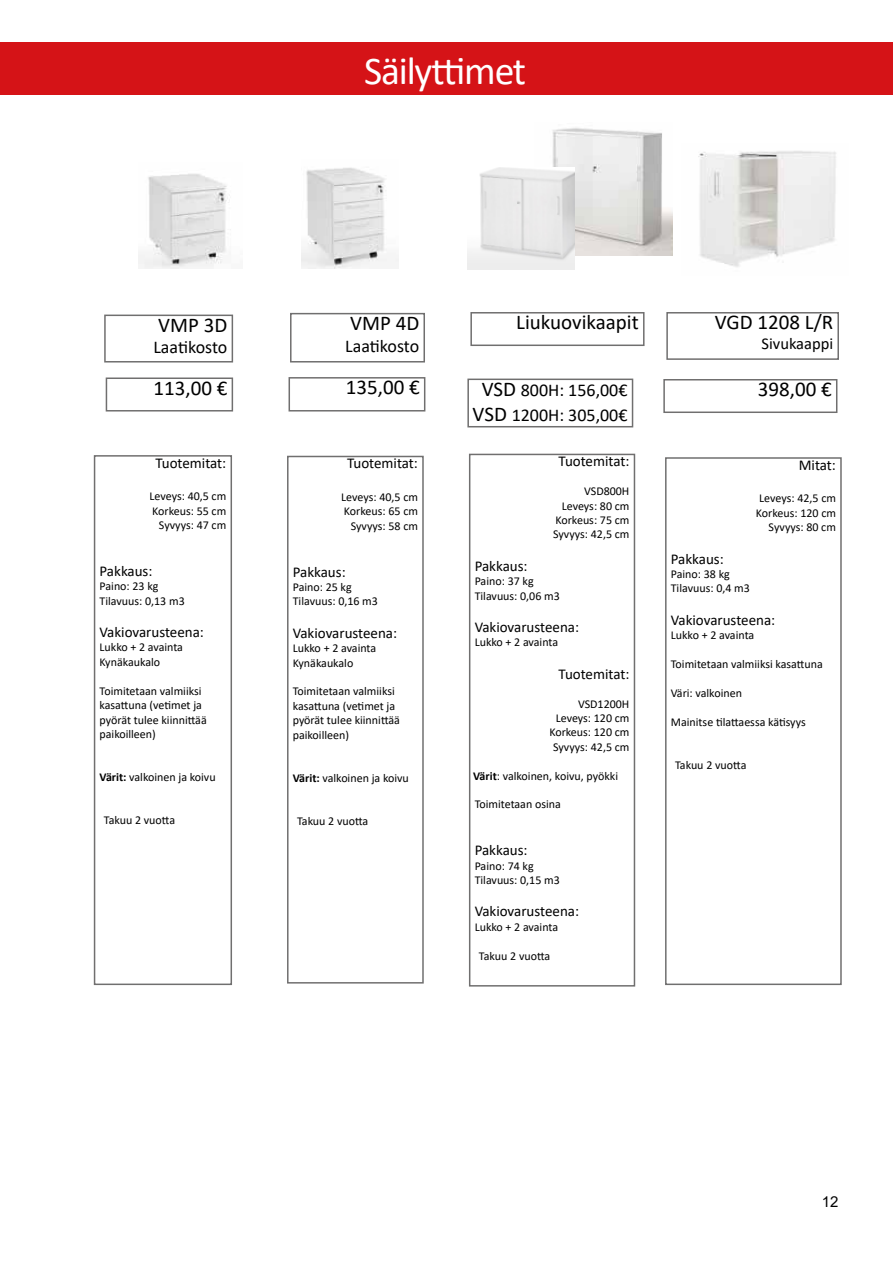
<style>
.page{position:relative;width:893px;height:1263px;background:#fff}
.page>*{position:absolute;margin:0;border:0;box-sizing:border-box;transform-origin:0 0}
.t1{font:39.6px "Calibri";letter-spacing:-.03em;color:#fff}
.t2{font:21px "Calibri";color:#000}
.t3{font:18px/25.2px "Calibri";color:#000;text-align:center}
.t4{font:16.5px "Calibri";color:#000}
.t5{font:15px "Calibri";color:#000}
.t6{font:15px "Arial";color:#000}
.t7{font:12px/14.4px "Calibri";color:#000}
.s1{font-weight:700}
.s2{font-size:21px}
</style>
<div class="page">
<div style="left:0;top:43px;width:893px;height:52px;background:#d51317"></div>
<img style="left:552px;top:128px;width:120px;height:128px">
<div style="left:104px;top:315px;width:129px;height:47px;border:2px solid #706f6f"></div>
<div style="left:106px;top:377px;width:127px;height:34px;border:2px solid #706f6f"></div>
<div style="left:94px;top:455px;width:138px;height:530px;border:2px solid #706f6f"></div>
<div style="left:289px;top:377px;width:136px;height:34px;border:2px solid #706f6f"></div>
<div style="left:287px;top:456px;width:137px;height:527px;border:2px solid #706f6f"></div>
<div style="left:290px;top:313px;width:135px;height:49px;border:2px solid #706f6f"></div>
<img style="left:467px;top:167px;width:108px;height:103px">
<div style="left:467px;top:379px;width:166px;height:48px;border:2px solid #706f6f"></div>
<div style="left:469px;top:454px;width:166px;height:532px;border:2px solid #706f6f"></div>
<img style="left:301px;top:167px;width:98px;height:101px">
<img style="left:138px;top:173px;width:93px;height:95px">
<img style="left:698px;top:151px;width:138px;height:116px">
<div style="left:666px;top:312px;width:173px;height:48px;border:2px solid #706f6f"></div>
<div style="left:663px;top:379px;width:174px;height:34px;border:2px solid #706f6f"></div>
<div style="left:665px;top:457px;width:177px;height:528px;border:2px solid #706f6f"></div>
<div style="left:470px;top:312px;width:174px;height:34px;border:2px solid #706f6f"></div>
<h1 class="t1" style="left:364px;top:44px;width:164px">Säilyttimet</h1>
<h2 class="t2" style="left:158px;top:310px;width:71px">VMP 3D</h2>
<h3 class="t3" style="left:153px;top:334px;width:75px">Laatikosto</h3>
<h2 class="t2" style="left:153px;top:373px;width:75px">113,00 €</h2>
<p class="t5" style="left:155px;top:452px;width:72px">Tuotemitat:</p>
<p class="t7" style="left:150px;top:489px;width:78px;text-align:right">Leveys: 40,5 cm<br>Korkeus: 55 cm<br>Syvyys: 47 cm</p>
<p class="t5" style="left:100px;top:560px;width:54px">Pakkaus:</p>
<p class="t7" style="left:100px;top:579px;width:87px">Paino: 23 kg<br>Tilavuus: 0,13 m3</p>
<p class="t5" style="left:100px;top:622px;width:106px">Vakiovarusteena:</p>
<p class="t7" style="left:100px;top:640px;width:85px">Lukko + 2 avainta<br>Kynäkaukalo</p>
<p class="t7" style="left:100px;top:683px;width:109px">Toimitetaan valmiiksi kasattuna (vetimet ja pyörät tulee kiinnittää paikoilleen)</p>
<p class="t7" style="left:100px;top:770px;width:118px"><span class="s1">Värit:</span> valkoinen ja koivu</p>
<p class="t7" style="left:104px;top:813px;width:73px">Takuu 2 vuotta</p>
<h2 class="t2" style="left:350px;top:309px;width:71px">VMP 4D</h2>
<h3 class="t3" style="left:345px;top:333px;width:75px">Laatikosto</h3>
<h2 class="t2" style="left:346px;top:373px;width:75px">135,00 €</h2>
<p class="t5" style="left:347px;top:453px;width:72px">Tuotemitat:</p>
<p class="t7" style="left:341px;top:489px;width:78px;text-align:right">Leveys: 40,5 cm<br>Korkeus: 65 cm<br>Syvyys: 58 cm</p>
<p class="t5" style="left:293px;top:561px;width:54px">Pakkaus:</p>
<p class="t7" style="left:293px;top:579px;width:87px">Paino: 25 kg<br>Tilavuus: 0,16 m3</p>
<p class="t5" style="left:293px;top:622px;width:106px">Vakiovarusteena:</p>
<p class="t7" style="left:293px;top:641px;width:85px">Lukko + 2 avainta<br>Kynäkaukalo</p>
<p class="t7" style="left:293px;top:684px;width:109px">Toimitetaan valmiiksi kasattuna (vetimet ja pyörät tulee kiinnittää paikoilleen)</p>
<p class="t7" style="left:293px;top:770px;width:118px"><span class="s1">Värit:</span> valkoinen ja koivu</p>
<p class="t7" style="left:297px;top:813px;width:73px">Takuu 2 vuotta</p>
<h2 class="t2" style="left:516px;top:308px;width:124px">Liukuovikaapit</h2>
<h3 class="t3" style="left:473px;top:377px;width:156px"><span class="s2">VSD</span> 800H: 156,00€<br><span class="s2">VSD</span> 1200H: 305,00€</h3>
<p class="t5" style="left:559px;top:451px;width:72px">Tuotemitat:</p>
<p class="t7" style="left:553px;top:484px;width:78px;text-align:right">VSD800H<br>Leveys: 80 cm<br>Korkeus: 75 cm<br>Syvyys: 42,5 cm</p>
<p class="t5" style="left:475px;top:555px;width:54px">Pakkaus:</p>
<p class="t7" style="left:475px;top:574px;width:87px">Paino: 37 kg<br>Tilavuus: 0,06 m3</p>
<p class="t5" style="left:475px;top:617px;width:106px">Vakiovarusteena:</p>
<p class="t7" style="left:475px;top:635px;width:85px">Lukko + 2 avainta</p>
<p class="t5" style="left:559px;top:663px;width:72px">Tuotemitat:</p>
<p class="t7" style="left:549px;top:696px;width:82px;text-align:right">VSD1200H<br>Leveys: 120 cm<br>Korkeus: 120 cm<br>Syvyys: 42,5 cm</p>
<p class="t7" style="left:473px;top:768px;width:146px"><span class="s1">Värit</span>: valkoinen, koivu, pyökki</p>
<p class="t7" style="left:475px;top:797px;width:88px">Toimitetaan osina</p>
<p class="t5" style="left:475px;top:840px;width:54px">Pakkaus:</p>
<p class="t7" style="left:475px;top:858px;width:87px">Paino: 74 kg<br>Tilavuus: 0,15 m3</p>
<p class="t5" style="left:475px;top:901px;width:106px">Vakiovarusteena:</p>
<p class="t7" style="left:475px;top:919px;width:85px">Lukko + 2 avainta</p>
<p class="t7" style="left:479px;top:948px;width:73px">Takuu 2 vuotta</p>
<h2 class="t2" style="left:715px;top:308px;width:120px">VGD 1208 L/R</h2>
<h3 class="t4" style="left:762px;top:332px;width:73px">Sivukaappi</h3>
<h2 class="t2" style="left:758px;top:375px;width:75px">398,00 €</h2>
<p class="t5" style="left:799px;top:455px;width:39px">Mitat:</p>
<p class="t7" style="left:756px;top:491px;width:82px;text-align:right">Leveys: 42,5 cm<br>Korkeus: 120 cm<br>Syvyys: 80 cm</p>
<p class="t5" style="left:671px;top:548px;width:54px">Pakkaus:</p>
<p class="t7" style="left:671px;top:566px;width:81px">Paino: 38 kg<br>Tilavuus: 0,4 m3</p>
<p class="t5" style="left:671px;top:609px;width:106px">Vakiovarusteena:</p>
<p class="t7" style="left:671px;top:628px;width:85px">Lukko + 2 avainta</p>
<p class="t7" style="left:671px;top:656px;width:154px">Toimitetaan valmiiksi kasattuna</p>
<p class="t7" style="left:671px;top:685px;width:73px">Väri: valkoinen</p>
<p class="t7" style="left:671px;top:714px;width:136px">Mainitse tilattaessa kätisyys</p>
<p class="t7" style="left:675px;top:757px;width:73px">Takuu 2 vuotta</p>
<p class="t6" style="left:822px;top:1191px;width:18px">12</p>
</div>
